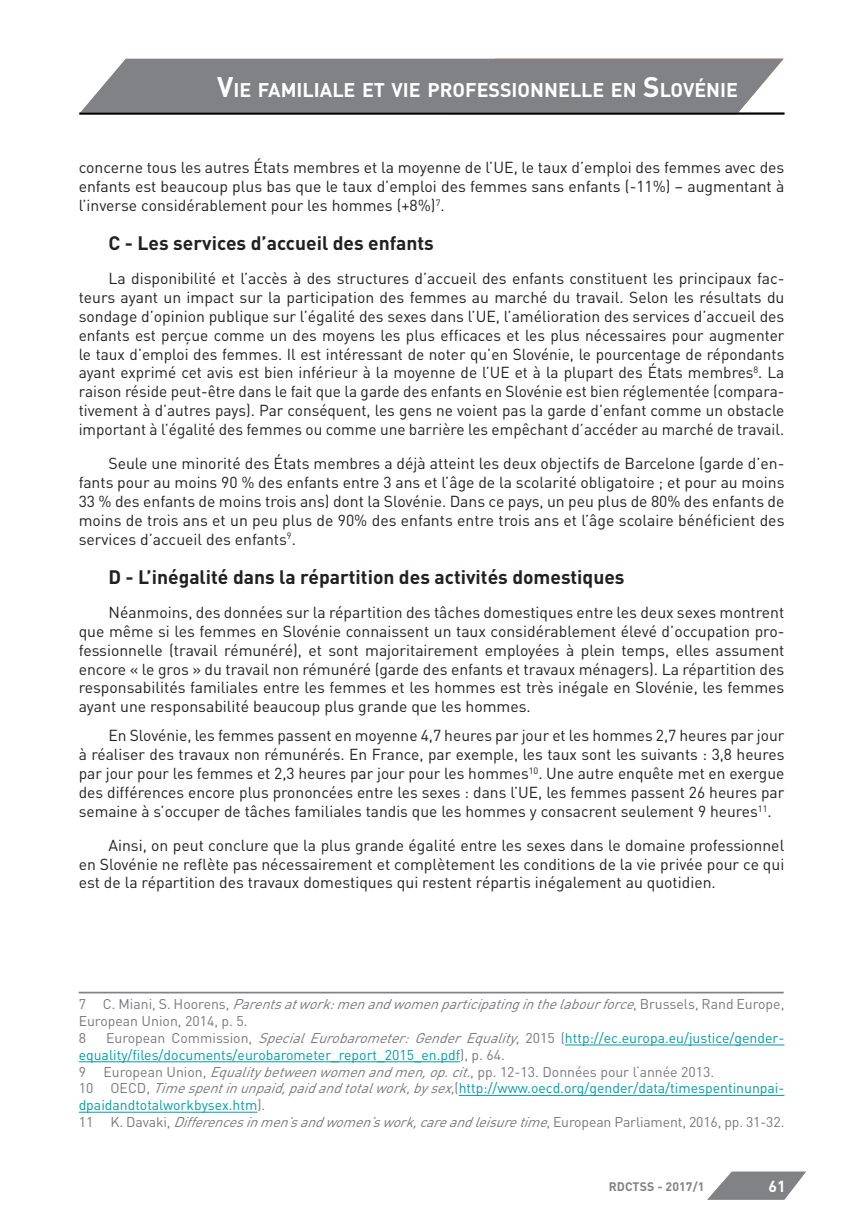
<style>
.page{position:relative;width:844px;height:1216px;background:#fff}
.page>*{position:absolute;margin:0;border:0;box-sizing:border-box;transform-origin:0 0}
.t1{font:700 28px "DIN";color:#fff}
.t2{font:700 19.6px "DIN";color:#fff}
.t3{font:700 19.25px "DIN";color:#231f20}
.t4{font:15.75px/18.9px "DIN";color:#231f20;text-align:justify}
.t5{font:700 15.75px "DIN";color:#fff}
.t6{font:14px/16.8px "DIN";color:#009ba5}
.t7{font:14px/16.8px "DIN";color:#76787b}
.t8{font:700 12.25px "DIN";letter-spacing:.01em;color:#808285}
.s1{font-size:28px}
.s2{font-style:italic}
.s3{color:#76787b}
.s4{font-style:italic;color:#76787b}
</style>
<div class="page">
<svg style="left:79px;top:59px;width:704px;height:54px;background:#87898b"></svg>
<hr style="left:79px;top:113px;width:705px;height:1px;background:#000">
<hr style="left:79px;top:991px;width:704px;height:2px;background:#808285">
<hr style="left:564px;top:1044px;width:220px;height:1px;background:#009ba5">
<hr style="left:79px;top:1061px;width:381px;height:1px;background:#009ba5">
<hr style="left:458px;top:1094px;width:326px;height:1px;background:#009ba5">
<hr style="left:79px;top:1111px;width:178px;height:1px;background:#009ba5">
<svg style="left:708px;top:1171px;width:98px;height:28px"></svg>
<p class="t2" style="left:217px;top:77px;width:522px"><span class="s1">V</span>IE FAMILIALE ET VIE PROFESSIONNELLE EN <span class="s1">S</span>LOVÉNIE</p>
<h1 class="t1" style="left:492px;top:72px;width:237px">SOMMAIRE 2017/1</h1>
<p class="t4" style="left:79px;top:157px;width:707px">concerne tous les autres États membres et la moyenne de l’UE, le taux d’emploi des femmes avec des enfants est beaucoup plus bas que le taux d’emploi des femmes sans enfants (-11%) – augmentant à l’inverse considérablement pour les hommes (+8%)<sup>7</sup>.</p>
<p class="t3" style="left:108px;top:230px;width:327px">C - Les services d’accueil des enfants</p>
<p class="t4" style="left:79px;top:268px;width:707px;text-indent:30px">La disponibilité et l’accès à des structures d’accueil des enfants constituent les principaux fac&shy;teurs ayant un impact sur la participation des femmes au marché du travail. Selon les résultats du sondage d’opinion publique sur l’égalité des sexes dans l’UE, l’amélioration des services d’accueil des enfants est perçue comme un des moyens les plus efficaces et les plus nécessaires pour augmenter le taux d’emploi des femmes. Il est intéressant de noter qu’en Slovénie, le pourcentage de répondants ayant exprimé cet avis est bien inférieur à la moyenne de l’UE et à la plupart des États membres<sup>8</sup>. La raison réside peut-être dans le fait que la garde des enfants en Slovénie est bien réglementée (compara&shy;tivement à d’autres pays). Par conséquent, les gens ne voient pas la garde d’enfant comme un obstacle important à l’égalité des femmes ou comme une barrière les empêchant d’accéder au marché de travail.</p>
<p class="t4" style="left:79px;top:453px;width:707px;text-indent:30px">Seule une minorité des États membres a déjà atteint les deux objectifs de Barcelone (garde d’en&shy;fants pour au moins 90 % des enfants entre 3 ans et l’âge de la scolarité obligatoire ; et pour au moins 33 % des enfants de moins trois ans) dont la Slovénie. Dans ce pays, un peu plus de 80% des enfants de moins de trois ans et un peu plus de 90% des enfants entre trois ans et l’âge scolaire bénéficient des services d’accueil des enfants<sup>9</sup>.</p>
<p class="t3" style="left:108px;top:564px;width:517px">D - L’inégalité dans la répartition des activités domestiques</p>
<p class="t4" style="left:79px;top:602px;width:707px;text-indent:30px">Néanmoins, des données sur la répartition des tâches domestiques entre les deux sexes montrent que même si les femmes en Slovénie connaissent un taux considérablement élevé d’occupation pro&shy;fessionnelle (travail rémunéré), et sont majoritairement employées à plein temps, elles assument encore « le gros » du travail non rémunéré (garde des enfants et travaux ménagers). La répartition des responsabilités familiales entre les femmes et les hommes est très inégale en Slovénie, les femmes ayant une responsabilité beaucoup plus grande que les hommes.</p>
<p class="t4" style="left:79px;top:725px;width:707px;text-indent:30px">En Slovénie, les femmes passent en moyenne 4,7 heures par jour et les hommes 2,7 heures par jour à réaliser des travaux non rémunérés. En France, par exemple, les taux sont les suivants : 3,8 heures par jour pour les femmes et 2,3 heures par jour pour les hommes<sup>10</sup>. Une autre enquête met en exergue des différences encore plus prononcées entre les sexes : dans l’UE, les femmes passent 26 heures par semaine à s’occuper de tâches familiales tandis que les hommes y consacrent seulement 9 heures<sup>11</sup>.</p>
<p class="t4" style="left:79px;top:835px;width:707px;text-indent:30px">Ainsi, on peut conclure que la plus grande égalité entre les sexes dans le domaine professionnel en Slovénie ne reflète pas nécessairement et complètement les conditions de la vie privée pour ce qui est de la répartition des travaux domestiques qui restent répartis inégalement au quotidien.</p>
<p class="t7" style="left:79px;top:995px;width:707px">7 C . M i a n i , S . H o o r e n s , <span class="s2">Parentsatwork:menandwomenparticipatinginthelabourforce</span>, B r u s s e l s , R a n d E u r o p e ,<br>European Union, 2014, p. 5.<br>8</p>
<p class="t6" style="left:79px;top:1029px;width:707px;text-indent:27px"><span class="s3">European Commission,</span> <span class="s4">SpecialEurobarometer:GenderEquality</span><span class="s3">, 2015 (</span>http://ec.europa.eu/justice/gender&shy;equality/files/documents/eurobarometer_report_2015_en.pdf<span class="s3">), p. 64.<br>9 European Union,</span> <span class="s4">Equalitybetweenwomenandmen,op.cit.</span><span class="s3">, pp. 12-13. Données pour l‘année 2013.<br>10 OECD,</span> <span class="s4">Timespentinunpaid,paidandtotalwork,bysex</span><span class="s3">,(</span>http://www.oecd.org/gender/data/timespentinunpai&shy;dpaidandtotalworkbysex.htm<span class="s3">).<br>1 1 K . D a v a k i ,</span> <span class="s4">Differencesinmen’sandwomen’swork,careandleisuretime</span><span class="s3">, E u r o p e a n P a r l i a m e n t , 2 0 1 6 , p p . 3 1 - 3 2 .</span></p>
<p class="t8" style="left:608px;top:1178px;width:97px">RDCTSS - 2017/1</p>
<p class="t5" style="left:768px;top:1176px;width:19px">61</p>
</div>
